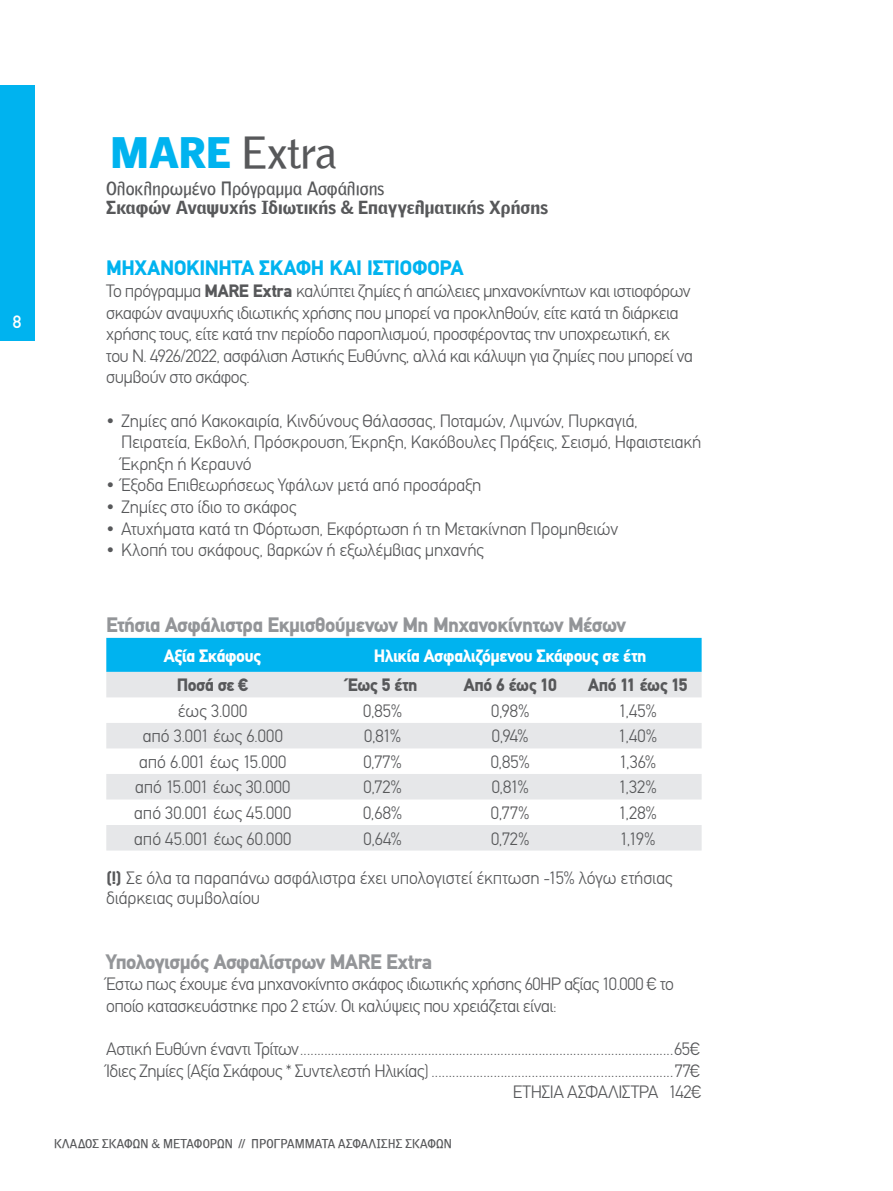
<style>
.page{position:relative;width:893px;height:1191px;background:#fff}
.page>*{position:absolute;margin:0;border:0;box-sizing:border-box;transform-origin:0 0}
.t1{font:42px "PF Bell Gothic";letter-spacing:-.005em;color:#57585a}
.t2{font:900 21px "PF Din Text";letter-spacing:-.02em;color:#939598}
.t3{font:900 21px "PF Din Text";letter-spacing:-.015em;color:#00b3ef}
.t4{font:300 18px/21.6px "PF Din Text";letter-spacing:-.02em;color:#57585a}
.t5{font:700 18px "PF Bell Gothic";color:#57585a}
.t6{font:900 18px "PF Din Text";letter-spacing:-.02em;color:#fff}
.t7{font:300 18px "PF Din Text";color:#57585a}
.t8{font:900 18px "PF Din Text";letter-spacing:-.025em;color:#57585a}
.t9{font:18px "PF Bell Gothic";letter-spacing:-.01em;color:#57585a}
.t10{font:500 18px "PF Din Text";color:#fff}
.t11{font:12px "PF Bell Gothic";letter-spacing:.005em;color:#57585a}
.s1{font-weight:900;color:#00b3ef}
.s2{font-weight:900}
</style>
<div class="page">
<div style="left:106px;top:638px;width:596px;height:34px;background:#00b3ef"></div>
<svg style="left:106px;top:672px;width:596px;height:178px;fill:#e6e7e9"></svg>
<div style="left:0;top:85px;width:34px;height:255px;background:#00b3ef"></div>
<p class="t10" style="left:13px;top:311px;width:10px">8</p>
<h1 class="t1" style="left:111px;top:127px;width:228px"><span class="s1">MARE</span> Extra</h1>
<p class="t9" style="left:106px;top:177px;width:280px">Ολοκληρωμένο Πρόγραμμα Ασφάλισης</p>
<p class="t5" style="left:106px;top:196px;width:443px">Σκαφών Αναψυχής Ιδιωτικής &amp; Επαγγελματικής Χρήσης</p>
<p class="t3" style="left:106px;top:255px;width:359px">ΜΗΧΑΝΟΚΙΝΗΤΑ ΣΚΑΦΗ ΚΑΙ ΙΣΤΙΟΦΟΡΑ</p>
<p class="t4" style="left:106px;top:280px;width:588px">Το πρόγραμμα <span class="s2">MARE Extra</span> καλύπτει ζημίες ή απώλειες μηχανοκίνητων και ιστιοφόρων σκαφών αναψυχής ιδιωτικής χρήσης που μπορεί να προκληθούν, είτε κατά τη διάρκεια χρήσης τους, είτε κατά την περίοδο παροπλισμού, προσφέροντας την υποχρεωτική, εκ του Ν. 4926/2022, ασφάλιση Aστικής Eυθύνης, αλλά και κάλυψη για ζημίες που μπορεί να συμβούν στο σκάφος.</p>
<p class="t4" style="left:121px;top:410px;width:582px;text-indent:-15px">• Ζημίες από Kακοκαιρία, Κινδύνους Θάλασσας, Ποταμών, Λιμνών, Πυρκαγιά,<br>Πειρατεία, Εκβολή, Πρόσκρουση, Έκρηξη, Κακόβουλες Πράξεις, Σεισμό, Ηφαιστειακή<br>Έκρηξη ή Κεραυνό</p>
<p class="t4" style="left:106px;top:474px;width:377px">• Έξοδα Επιθεωρήσεως Υφάλων μετά από προσάραξη</p>
<p class="t4" style="left:106px;top:496px;width:192px">• Ζημίες στο ίδιο το σκάφος</p>
<p class="t4" style="left:106px;top:518px;width:513px">• Ατυχήματα κατά τη Φόρτωση, Εκφόρτωση ή τη Μετακίνηση Προμηθειών</p>
<p class="t4" style="left:106px;top:539px;width:379px">• Κλοπή του σκάφους, βαρκών ή εξωλέμβιας μηχανής</p>
<p class="t2" style="left:106px;top:612px;width:521px">Ετήσια Ασφάλιστρα Εκμισθούμενων Μη Μηχανοκίνητων Μέσων</p>
<p class="t6" style="left:164px;top:644px;width:99px">Αξία Σκάφους</p>
<p class="t6" style="left:374px;top:644px;width:274px">Ηλικία Ασφαλιζόμενου Σκάφους σε έτη</p>
<p class="t8" style="left:177px;top:674px;width:73px">Ποσά σε €</p>
<p class="t8" style="left:348px;top:674px;width:71px">Έως 5 έτη</p>
<p class="t8" style="left:464px;top:674px;width:94px">Από 6 έως 10</p>
<p class="t8" style="left:588px;top:674px;width:101px">Από 11 έως 15</p>
<p class="t4" style="left:178px;top:700px;width:71px">έως 3.000</p>
<p class="t4" style="left:363px;top:700px;width:41px">0,85%</p>
<p class="t4" style="left:491px;top:700px;width:40px">0,98%</p>
<p class="t4" style="left:619px;top:700px;width:40px">1,45%</p>
<p class="t4" style="left:142px;top:725px;width:142px">από 3.001 έως 6.000</p>
<p class="t4" style="left:364px;top:725px;width:39px">0,81%</p>
<p class="t4" style="left:492px;top:725px;width:38px">0,94%</p>
<p class="t4" style="left:619px;top:725px;width:40px">1,40%</p>
<p class="t4" style="left:139px;top:751px;width:149px">από 6.001 έως 15.000</p>
<p class="t4" style="left:363px;top:751px;width:40px">0,77%</p>
<p class="t4" style="left:491px;top:751px;width:41px">0,85%</p>
<p class="t4" style="left:619px;top:751px;width:39px">1,36%</p>
<p class="t4" style="left:135px;top:776px;width:157px">από 15.001 έως 30.000</p>
<p class="t4" style="left:363px;top:776px;width:40px">0,72%</p>
<p class="t4" style="left:492px;top:776px;width:39px">0,81%</p>
<p class="t4" style="left:619px;top:776px;width:40px">1,32%</p>
<p class="t7" style="left:134px;top:802px;width:159px">από 30.001 έως 45.000</p>
<p class="t4" style="left:363px;top:802px;width:41px">0,68%</p>
<p class="t4" style="left:491px;top:802px;width:40px">0,77%</p>
<p class="t4" style="left:619px;top:802px;width:40px">1,28%</p>
<p class="t7" style="left:134px;top:827px;width:159px">από 45.001 έως 60.000</p>
<p class="t4" style="left:363px;top:827px;width:40px">0,64%</p>
<p class="t4" style="left:491px;top:827px;width:40px">0,72%</p>
<p class="t4" style="left:106px;top:818px;width:568px;line-height:39.6px;text-indent:514px">1,19% <span class="s2">(!)</span> Σε όλα τα παραπάνω ασφάλιστρα έχει υπολογιστεί έκπτωση -15% λόγω ετήσιας</p>
<p class="t4" style="left:106px;top:887px;width:156px">διάρκειας συμβολαίου</p>
<p class="t2" style="left:106px;top:949px;width:327px">Υπολογισμός Ασφαλίστρων MARE Extra</p>
<p class="t4" style="left:106px;top:973px;width:569px">Έστω πως έχουμε ένα μηχανοκίνητο σκάφος ιδιωτικής χρήσης 60HP αξίας 10.000 € το οποίο κατασκευάστηκε προ 2 ετών. Οι καλύψεις που χρειάζεται είναι:</p>
<p class="t4" style="left:106px;top:1038px;width:597px;text-align:right">Αστική Ευθύνη έναντι Τρίτων............................................................................................................65€<br>Ίδιες Ζημίες (Αξία Σκάφους * Συντελεστή Ηλικίας) ......................................................................77€<br>ΕΤΗΣΙΑ ΑΣΦΑΛΙΣΤΡΑ 142€</p>
<p class="t11" style="left:54px;top:1136px;width:399px">ΚΛΑΔΟΣ ΣΚΑΦΩΝ &amp; ΜΕΤΑΦΟΡΩΝ // ΠΡΟΓΡΑΜΜΑΤΑ ΑΣΦΑΛΙΣΗΣ ΣΚΑΦΩΝ</p>
</div>
